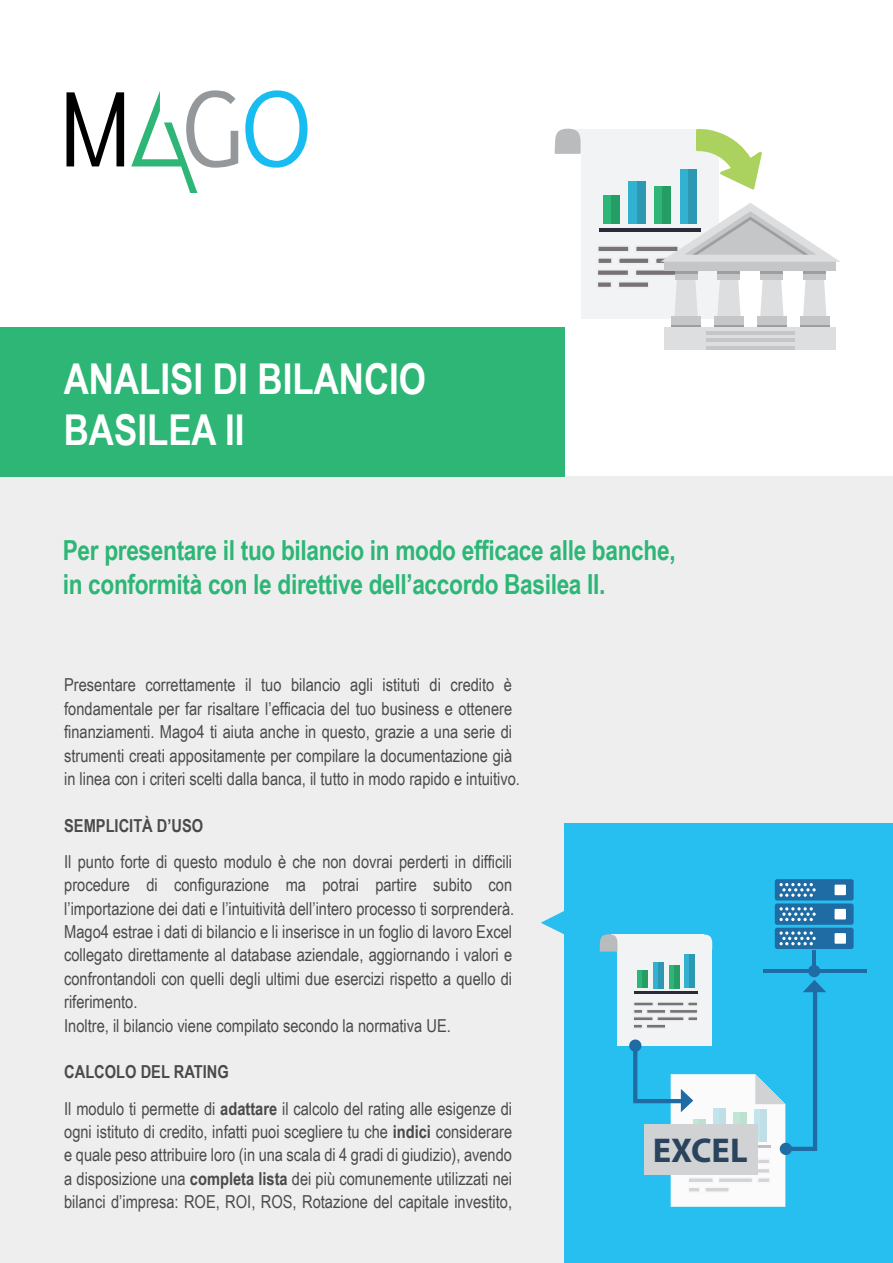
<style>
.page{position:relative;width:893px;height:1263px;background:#fff}
.page>*{position:absolute;margin:0;border:0;box-sizing:border-box;transform-origin:0 0}
.t1{font:700 42.45px/51px "Arial Narrow";color:#fff}
.t2{font:700 34.5px "Myriad Pro";color:#2b445d}
.t3{font:700 27.6px/34px "Arial Narrow";letter-spacing:-.01em;color:#2db676}
.t4{font:17.85px/23.4px "Arial Narrow";color:#494a4b}
.t5{font:700 17.85px "Arial Narrow";color:#494a4b}
.s1{font-weight:700}
</style>
<div class="page">
<div style="left:0;top:476px;width:893px;height:787px;background:#eeeeef"></div>
<svg style="left:66px;top:92px;width:58px;height:74px"></svg>
<svg style="left:245px;top:90px;width:63px;height:78px"></svg>
<svg style="left:131px;top:90px;width:107px;height:103px"></svg>
<div style="left:564px;top:823px;width:329px;height:440px;background:#27bef0"></div>
<div style="left:0;top:327px;width:564px;height:149px;background:#2db676"></div>
<svg style="left:541px;top:911px;width:23px;height:24px"></svg>
<div style="left:581px;top:149px;width:137px;height:170px;background:#f2f3f4"></div>
<div style="left:571px;top:129px;width:134px;height:22px;background:#f2f3f4"></div>
<svg style="left:554px;top:129px;width:27px;height:25px"></svg>
<svg style="left:598px;top:282px;width:13px;height:5px"></svg>
<svg style="left:619px;top:282px;width:29px;height:5px"></svg>
<svg style="left:636px;top:269px;width:38px;height:6px"></svg>
<svg style="left:598px;top:270px;width:30px;height:5px"></svg>
<svg style="left:598px;top:258px;width:14px;height:5px"></svg>
<svg style="left:619px;top:258px;width:30px;height:5px"></svg>
<svg style="left:656px;top:258px;width:9px;height:7px"></svg>
<svg style="left:636px;top:246px;width:24px;height:5px"></svg>
<svg style="left:598px;top:246px;width:31px;height:5px"></svg>
<hr style="left:599px;top:228px;width:102px;height:4px;background:#2a2a38">
<div style="left:603px;top:195px;width:16px;height:29px;background:#2db676"></div>
<div style="left:611px;top:195px;width:8px;height:29px;background:#259d65"></div>
<div style="left:629px;top:182px;width:16px;height:42px;background:#32b1d1"></div>
<div style="left:637px;top:182px;width:8px;height:42px;background:#2c98b2"></div>
<div style="left:654px;top:186px;width:17px;height:38px;background:#2db676"></div>
<div style="left:662px;top:186px;width:9px;height:38px;background:#259d65"></div>
<div style="left:680px;top:169px;width:16px;height:55px;background:#32b1d1"></div>
<div style="left:688px;top:169px;width:8px;height:55px;background:#2c98b2"></div>
<div style="left:665px;top:262px;width:171px;height:9px;background:#c5c6c8"></div>
<svg style="left:674px;top:271px;width:27px;height:46px"></svg>
<div style="left:675px;top:271px;width:22px;height:9px;background:#c5c6c8"></div>
<hr style="left:675px;top:271px;width:22px;height:3px;background:#9c9ea0">
<div style="left:671px;top:317px;width:30px;height:11px;background:#c5c6c8"></div>
<hr style="left:671px;top:325px;width:30px;height:3px;background:#9c9ea0">
<svg style="left:717px;top:280px;width:24px;height:37px"></svg>
<div style="left:717px;top:271px;width:23px;height:9px;background:#c5c6c8"></div>
<hr style="left:717px;top:271px;width:23px;height:3px;background:#9c9ea0">
<div style="left:714px;top:317px;width:30px;height:11px;background:#c5c6c8"></div>
<hr style="left:714px;top:325px;width:30px;height:3px;background:#9c9ea0">
<svg style="left:760px;top:280px;width:24px;height:37px"></svg>
<div style="left:760px;top:271px;width:23px;height:9px;background:#c5c6c8"></div>
<hr style="left:760px;top:271px;width:23px;height:3px;background:#9c9ea0">
<div style="left:757px;top:317px;width:30px;height:11px;background:#c5c6c8"></div>
<hr style="left:757px;top:325px;width:30px;height:3px;background:#9c9ea0">
<svg style="left:803px;top:280px;width:23px;height:37px"></svg>
<div style="left:803px;top:271px;width:23px;height:9px;background:#c5c6c8"></div>
<hr style="left:803px;top:271px;width:23px;height:3px;background:#9c9ea0">
<div style="left:800px;top:317px;width:30px;height:11px;background:#c5c6c8"></div>
<hr style="left:800px;top:325px;width:30px;height:3px;background:#9c9ea0">
<div style="left:665px;top:327px;width:171px;height:22px;background:#dddee0"></div>
<hr style="left:706px;top:346px;width:89px;height:3px;background:#c5c6c8">
<hr style="left:706px;top:338px;width:89px;height:4px;background:#c5c6c8">
<hr style="left:706px;top:331px;width:89px;height:3px;background:#c5c6c8">
<svg style="left:660px;top:203px;width:180px;height:59px"></svg>
<svg style="left:696px;top:129px;width:66px;height:61px"></svg>
<div style="left:617px;top:948px;width:95px;height:98px;background:#f2f3f4"></div>
<svg style="left:703px;top:934px;width:10px;height:15px"></svg>
<div style="left:611px;top:934px;width:92px;height:15px;background:#f2f3f4"></div>
<svg style="left:599px;top:934px;width:19px;height:17px"></svg>
<div style="left:637px;top:970px;width:10px;height:18px;background:#2db676"></div>
<div style="left:642px;top:970px;width:5px;height:18px;background:#259d65"></div>
<div style="left:653px;top:962px;width:10px;height:26px;background:#32b1d1"></div>
<div style="left:658px;top:962px;width:5px;height:26px;background:#2c98b2"></div>
<div style="left:669px;top:965px;width:10px;height:23px;background:#2db676"></div>
<div style="left:674px;top:965px;width:5px;height:23px;background:#259d65"></div>
<svg style="left:685px;top:954px;width:5px;height:26px"></svg>
<div style="left:690px;top:954px;width:5px;height:34px;background:#2c98b2"></div>
<div style="left:775px;top:879px;width:79px;height:21px;background:#1e6ca3;border-radius:2px"></div>
<svg style="left:779px;top:883px;width:37px;height:14px"></svg>
<div style="left:835px;top:884px;width:11px;height:11px;background:#fff"></div>
<div style="left:775px;top:903px;width:79px;height:22px;background:#1e6ca3;border-radius:2px"></div>
<svg style="left:779px;top:907px;width:37px;height:14px"></svg>
<div style="left:835px;top:909px;width:11px;height:10px;background:#fff"></div>
<div style="left:775px;top:928px;width:79px;height:21px;background:#1e6ca3;border-radius:2px"></div>
<svg style="left:779px;top:931px;width:37px;height:14px"></svg>
<div style="left:835px;top:933px;width:11px;height:11px;background:#fff"></div>
<hr style="left:812px;top:950px;width:4px;height:21px;background:#1e6ca3">
<hr style="left:764px;top:969px;width:103px;height:4px;background:#1e6ca3">
<div style="left:808px;top:965px;width:12px;height:12px;background:#1e6ca3;border-radius:50%"></div>
<svg style="left:629px;top:1039px;width:12px;height:13px"></svg>
<svg style="left:631px;top:980px;width:195px;height:227px"></svg>
<div style="left:780px;top:1143px;width:12px;height:12px;background:#1e6ca3;border-radius:50%"></div>
<h1 class="t1" style="left:64px;top:352px;width:364px">ANALISI DI BILANCIO<br>BASILEA II</h1>
<h3 class="t3" style="left:63px;top:532px;width:614px">Per presentare il tuo bilancio in modo efficace alle banche, in conformità con le direttive dell’accordo Basilea II.</h3>
<p class="t4" style="left:64px;top:673px;width:457px">Presentare correttamente il tuo bilancio agli istituti di credito è fondamentale per far risaltare l’efficacia del tuo business e ottenere finanziamenti. Mago4 ti aiuta anche in questo, grazie a una serie di strumenti creati appositamente per compilare la documentazione già in linea con i criteri scelti dalla banca, il tutto in modo rapido e intuitivo.</p>
<p class="t5" style="left:64px;top:812px;width:141px">SEMPLICITÀ D’USO</p>
<p class="t4" style="left:64px;top:849px;width:452px">Il punto forte di questo modulo è che non dovrai perderti in difficili procedure di configurazione ma potrai partire subito con l’importazione dei dati e l’intuitività dell’intero processo ti sorprenderà.<br>Mago4 estrae i dati di bilancio e li inserisce in un foglio di lavoro Excel collegato direttamente al database aziendale, aggiornando i valori e confrontandoli con quelli degli ultimi due esercizi rispetto a quello di riferimento.<br>Inoltre, il bilancio viene compilato secondo la normativa UE.</p>
<p class="t4" style="left:64px;top:1053px;width:449px;line-height:36.2px"><span class="s1">CALCOLO DEL RATING<br></span>Il modulo ti permette di <span class="s1">adattare</span> il calcolo del rating alle esigenze di</p>
<p class="t4" style="left:64px;top:1119px;width:450px;text-align:justify">ogni istituto di credito, infatti puoi scegliere tu che <span class="s1">indici</span> considerare e quale peso attribuire loro (in una scala di 4 gradi di giudizio), avendo a disposizione una <span class="s1">completa lista</span> dei più comunemente utilizzati nei bilanci d’impresa: ROE, ROI, ROS, Rotazione del capitale investito,</p>
<h2 class="t2" style="left:653px;top:1128px;width:96px">EXCEL</h2>
</div>
